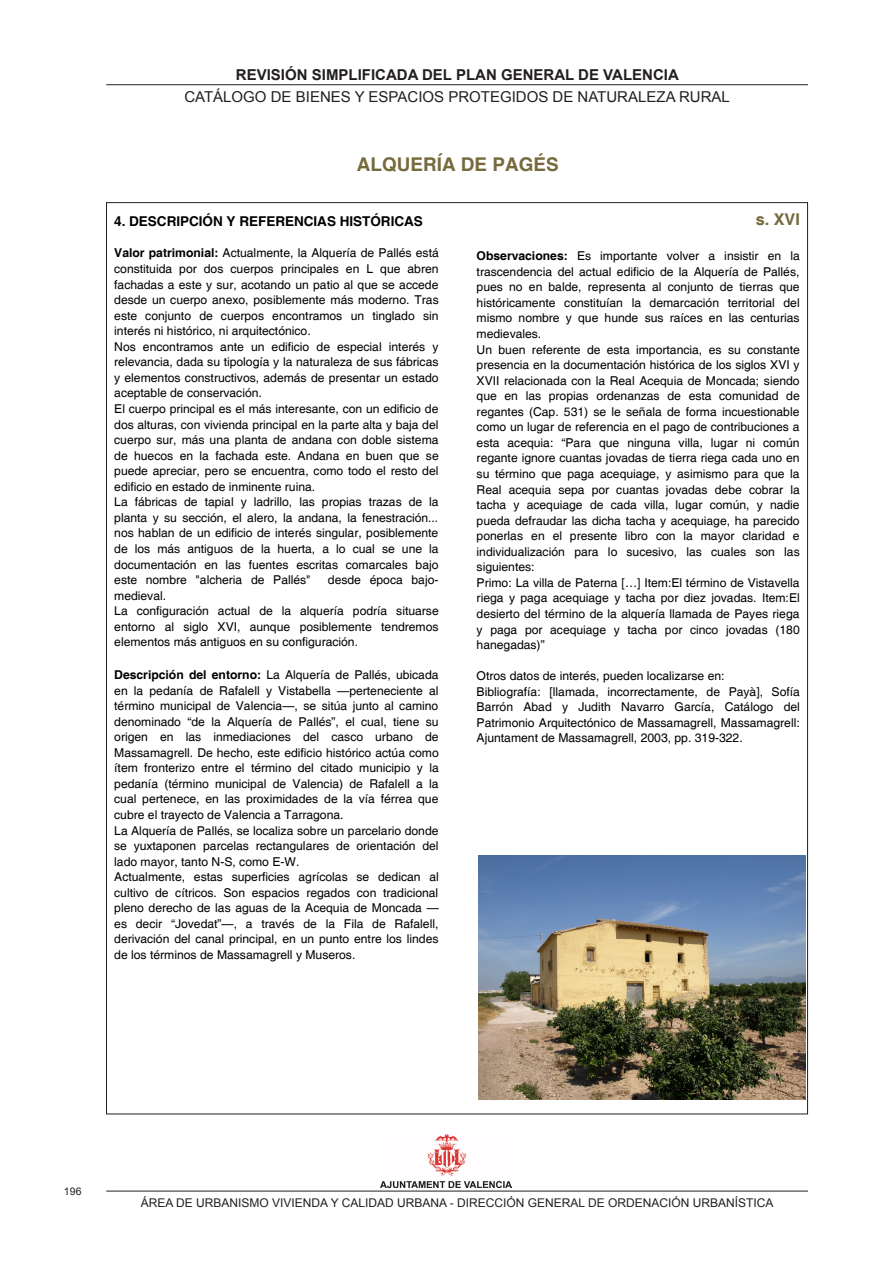
<style>
.page{position:relative;width:893px;height:1263px;background:#fff}
.page>*{position:absolute;margin:0;border:0;box-sizing:border-box;transform-origin:0 0}
.t1{font:700 18.9px "Helvetica";letter-spacing:.005em;color:#766a3d}
.t2{font:700 16.2px "Helvetica";color:#766a3d}
.t3{font:15px "Arial";color:#231f20}
.t4{font:700 15px "Arial";color:#231f20}
.t5{font:700 13.5px "Helvetica";letter-spacing:-.005em;color:#000}
.t6{font:12.15px/15.6px "Helvetica";color:#000}
.t7{font:12px "Arial";color:#231f20}
.t8{font:10.5px "Arial";color:#231f20}
.s1{font-weight:700}
</style>
<div class="page">
<hr style="left:106px;top:84px;width:702px;height:1px;background:#231f20">
<img style="left:381px;top:1134px;width:130px;height:53px">
<hr style="left:106px;top:1191px;width:702px;height:1px;background:#231f20">
<img style="left:478px;top:855px;width:327px;height:245px">
<p class="t4" style="left:236px;top:65px;width:444px">REVISIÓN SIMPLIFICADA DEL PLAN GENERAL DE VALENCIA</p>
<p class="t3" style="left:184px;top:87px;width:547px">CATÁLOGO DE BIENES Y ESPACIOS PROTEGIDOS DE NATURALEZA RURAL</p>
<p class="t1" style="left:357px;top:153px;width:204px">ALQUERÍA DE PAGÉS</p>
<p class="t5" style="left:114px;top:213px;width:310px">4. DESCRIPCIÓN Y REFERENCIAS HISTÓRICAS</p>
<p class="t6" style="left:114px;top:246px;width:326px"><span class="s1">Valor patrimonial:</span> Actualmente, la Alquería de Pallés está constituida por dos cuerpos principales en L que abren fachadas a este y sur, acotando un patio al que se accede desde un cuerpo anexo, posiblemente más moderno. Tras este conjunto de cuerpos encontramos un tinglado sin interés ni histórico, ni arquitectónico.<br>Nos encontramos ante un edificio de especial interés y relevancia, dada su tipología y la naturaleza de sus fábricas y elementos constructivos, además de presentar un estado aceptable de conservación.<br>El cuerpo principal es el más interesante, con un edificio de dos alturas, con vivienda principal en la parte alta y baja del cuerpo sur, más una planta de andana con doble sistema de huecos en la fachada este. Andana en buen que se puede apreciar, pero se encuentra, como todo el resto del edificio en estado de inminente ruina.<br>La fábricas de tapial y ladrillo, las propias trazas de la planta y su sección, el alero, la andana, la fenestración... nos hablan de un edificio de interés singular, posiblemente de los más antiguos de la huerta, a lo cual se une la documentación en las fuentes escritas comarcales bajo este nombre "alcheria de Pallés"</p>
<p class="t6" style="left:328px;top:572px;width:112px">desde época bajo-</p>
<p class="t6" style="left:114px;top:588px;width:326px">medieval.<br>La configuración actual de la alquería podría situarse entorno al siglo XVI, aunque posiblemente tendremos elementos más antiguos en su configuración.</p>
<p class="t6" style="left:114px;top:667px;width:326px"><span class="s1">Descripción del entorno:</span> La Alquería de Pallés, ubicada en la pedanía de Rafalell y Vistabella —perteneciente al término municipal de Valencia—, se sitúa junto al camino denominado “de la Alquería de Pallés”, el cual, tiene su origen en las inmediaciones del casco urbano de Massamagrell. De hecho, este edificio histórico actúa como ítem fronterizo entre el término del citado municipio y la pedanía (término municipal de Valencia) de Rafalell a la cual pertenece, en las proximidades de la vía férrea que cubre el trayecto de Valencia a Tarragona.<br>La Alquería de Pallés, se localiza sobre un parcelario donde se yuxtaponen parcelas rectangulares de orientación del lado mayor, tanto N-S, como E-W.<br>Actualmente, estas superficies agrícolas se dedican al cultivo de cítricos. Son espacios regados con tradicional pleno derecho de las aguas de la Acequia de Moncada — es decir “Jovedat”—, a través de la Fila de Rafalell, derivación del canal principal, en un punto entre los lindes de los términos de Massamagrell y Museros.</p>
<p class="t2" style="left:756px;top:209px;width:46px">s. XVI</p>
<p class="t6" style="left:477px;top:248px;width:325px"><span class="s1">Observaciones:</span> Es importante volver a insistir en la trascendencia del actual edificio de la Alquería de Pallés, pues no en balde, representa al conjunto de tierras que históricamente constituían la demarcación territorial del mismo nombre y que hunde sus raíces en las centurias medievales.<br>Un buen referente de esta importancia, es su constante presencia en la documentación histórica de los siglos XVI y XVII relacionada con la Real Acequia de Moncada; siendo que en las propias ordenanzas de esta comunidad de regantes (Cap. 531) se le señala de forma incuestionable como un lugar de referencia en el pago de contribuciones a esta acequia: “Para que ninguna villa, lugar ni común regante ignore cuantas jovadas de tierra riega cada uno en su término que paga acequiage, y asimismo para que la Real acequia sepa por cuantas jovadas debe cobrar la tacha y acequiage de cada villa, lugar común, y nadie pueda defraudar las dicha tacha y acequiage, ha parecido ponerlas en el presente libro con la mayor claridad e individualización para lo sucesivo, las cuales son las siguientes:<br>Primo: La villa de Paterna […] Item:El término de Vistavella riega y paga acequiage y tacha por diez jovadas. Item:El desierto del término de la alquería llamada de Payes riega y paga por acequiage y tacha por cinco jovadas (180 hanegadas)”</p>
<p class="t6" style="left:477px;top:668px;width:325px">Otros datos de interés, pueden localizarse en:<br>Bibliografía: [llamada, incorrectamente, de Payà], Sofía Barrón Abad y Judith Navarro García, Catálogo del Patrimonio Arquitectónico de Massamagrell, Massamagrell:<br>Ajuntament de Massamagrell, 2003, pp. 319-322.</p>
<p class="t8" style="left:64px;top:1185px;width:19px">196</p>
<p class="t7" style="left:141px;top:1195px;width:634px">ÁREA DE URBANISMO VIVIENDA Y CALIDAD URBANA - DIRECCIÓN GENERAL DE ORDENACIÓN URBANÍSTICA</p>
</div>
